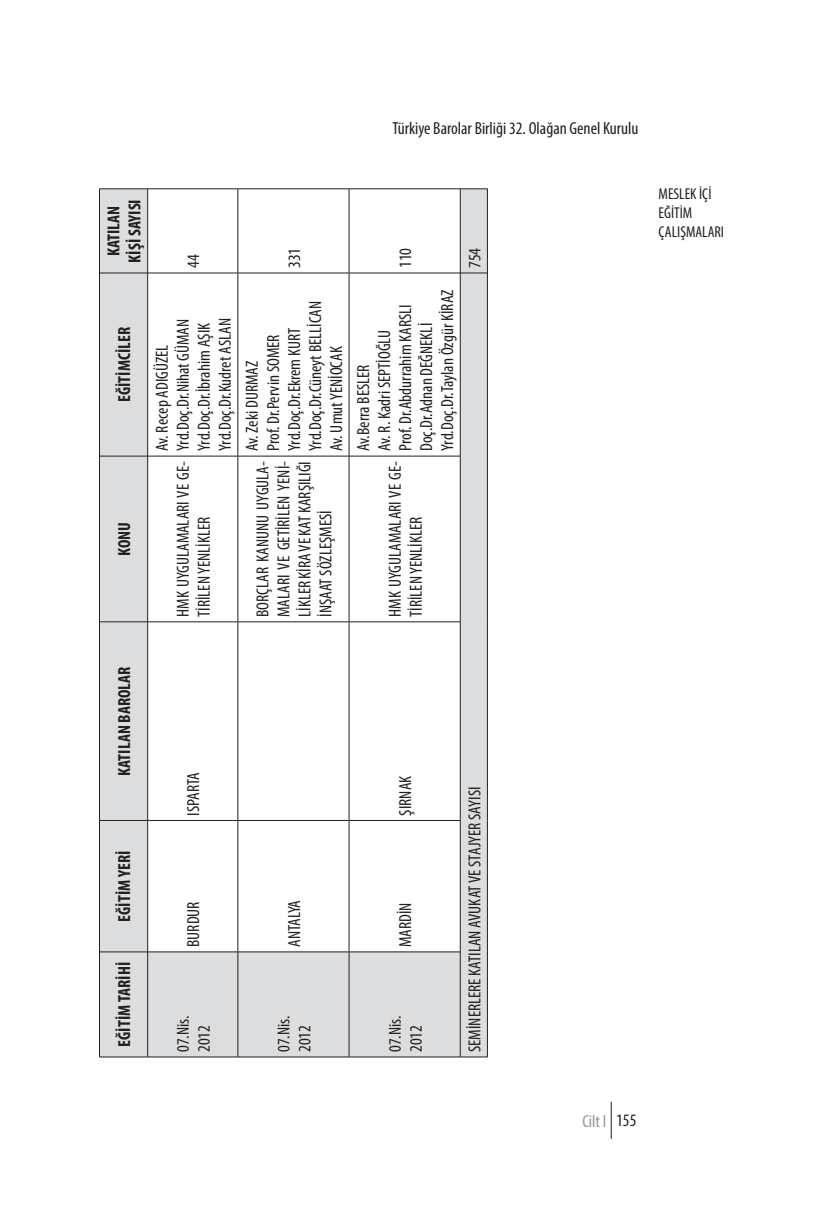
<style>
.page{position:relative;width:834px;height:1221px;background:#fff}
.page>*{position:absolute;margin:0;border:0;box-sizing:border-box;transform-origin:0 0}
.tablo{font:condensed 17.5px/21px "Myriad Pro";color:#231f20}
.tablo-2{font:700 condensed 17.5px/21px "Myriad Pro";color:#231f20;text-align:center}
.tablo-3{font:condensed 17.5px "Myriad Pro";letter-spacing:-.025em;color:#231f20}
.t1{font:condensed 17.5px "Myriad Pro";color:#939598}
.t2{font:condensed 15.75px/18.9px "Myriad Pro";color:#231f20}
</style>
<div class="page">
<hr style="left:610px;top:1101px;width:1px;height:37px;background:#231f20">
<svg style="left:99px;top:189px;width:388px;height:867px"></svg>
<hr style="left:99px;top:951px;width:1px;height:106px;background:#231f20">
<hr style="left:100px;top:1056px;width:47px;height:1px;background:#231f20">
<hr style="left:99px;top:820px;width:1px;height:131px;background:#231f20">
<hr style="left:100px;top:951px;width:47px;height:1px;background:#231f20">
<hr style="left:99px;top:622px;width:1px;height:198px;background:#231f20">
<hr style="left:100px;top:820px;width:47px;height:1px;background:#231f20">
<hr style="left:99px;top:456px;width:1px;height:165px;background:#231f20">
<hr style="left:100px;top:621px;width:47px;height:1px;background:#231f20">
<hr style="left:99px;top:273px;width:1px;height:183px;background:#231f20">
<hr style="left:100px;top:456px;width:47px;height:1px;background:#231f20">
<hr style="left:99px;top:189px;width:1px;height:84px;background:#231f20">
<hr style="left:100px;top:273px;width:47px;height:1px;background:#231f20">
<hr style="left:100px;top:188px;width:47px;height:1px;background:#231f20">
<hr style="left:147px;top:951px;width:1px;height:106px;background:#231f20">
<hr style="left:147px;top:820px;width:1px;height:131px;background:#231f20">
<hr style="left:147px;top:622px;width:1px;height:198px;background:#231f20">
<hr style="left:147px;top:456px;width:1px;height:165px;background:#231f20">
<hr style="left:147px;top:273px;width:1px;height:183px;background:#231f20">
<hr style="left:147px;top:189px;width:1px;height:84px;background:#231f20">
<hr style="left:148px;top:1056px;width:89px;height:1px;background:#231f20">
<hr style="left:148px;top:951px;width:89px;height:1px;background:#231f20">
<hr style="left:148px;top:820px;width:89px;height:1px;background:#231f20">
<hr style="left:148px;top:621px;width:89px;height:1px;background:#231f20">
<hr style="left:148px;top:456px;width:89px;height:1px;background:#231f20">
<hr style="left:148px;top:273px;width:89px;height:1px;background:#231f20">
<hr style="left:148px;top:188px;width:89px;height:1px;background:#231f20">
<hr style="left:237px;top:951px;width:1px;height:106px;background:#231f20">
<hr style="left:238px;top:1056px;width:111px;height:1px;background:#231f20">
<hr style="left:237px;top:820px;width:1px;height:131px;background:#231f20">
<hr style="left:238px;top:951px;width:111px;height:1px;background:#231f20">
<hr style="left:237px;top:622px;width:1px;height:198px;background:#231f20">
<hr style="left:238px;top:820px;width:111px;height:1px;background:#231f20">
<hr style="left:237px;top:456px;width:1px;height:165px;background:#231f20">
<hr style="left:238px;top:621px;width:111px;height:1px;background:#231f20">
<hr style="left:237px;top:273px;width:1px;height:183px;background:#231f20">
<hr style="left:238px;top:456px;width:111px;height:1px;background:#231f20">
<hr style="left:237px;top:189px;width:1px;height:84px;background:#231f20">
<hr style="left:238px;top:273px;width:111px;height:1px;background:#231f20">
<hr style="left:238px;top:188px;width:111px;height:1px;background:#231f20">
<hr style="left:349px;top:951px;width:1px;height:106px;background:#231f20">
<hr style="left:349px;top:1056px;width:111px;height:1px;background:#231f20">
<hr style="left:349px;top:820px;width:1px;height:131px;background:#231f20">
<hr style="left:349px;top:951px;width:111px;height:1px;background:#231f20">
<hr style="left:349px;top:622px;width:1px;height:198px;background:#231f20">
<hr style="left:349px;top:820px;width:111px;height:1px;background:#231f20">
<hr style="left:349px;top:456px;width:1px;height:165px;background:#231f20">
<hr style="left:349px;top:621px;width:111px;height:1px;background:#231f20">
<hr style="left:349px;top:273px;width:1px;height:183px;background:#231f20">
<hr style="left:349px;top:456px;width:111px;height:1px;background:#231f20">
<hr style="left:349px;top:189px;width:1px;height:84px;background:#231f20">
<hr style="left:349px;top:273px;width:111px;height:1px;background:#231f20">
<hr style="left:349px;top:188px;width:111px;height:1px;background:#231f20">
<hr style="left:460px;top:951px;width:1px;height:106px;background:#231f20">
<svg style="left:460px;top:1056px;width:27px;height:1px"></svg>
<hr style="left:460px;top:820px;width:1px;height:131px;background:#231f20">
<hr style="left:460px;top:622px;width:1px;height:198px;background:#231f20">
<hr style="left:460px;top:456px;width:1px;height:165px;background:#231f20">
<hr style="left:460px;top:273px;width:1px;height:183px;background:#231f20">
<hr style="left:460px;top:189px;width:1px;height:84px;background:#231f20">
<svg style="left:460px;top:273px;width:27px;height:1px"></svg>
<svg style="left:460px;top:188px;width:27px;height:1px"></svg>
<hr style="left:487px;top:951px;width:1px;height:106px;background:#231f20">
<hr style="left:487px;top:820px;width:1px;height:131px;background:#231f20">
<hr style="left:487px;top:622px;width:1px;height:198px;background:#231f20">
<hr style="left:487px;top:456px;width:1px;height:165px;background:#231f20">
<hr style="left:487px;top:273px;width:1px;height:183px;background:#231f20">
<hr style="left:487px;top:189px;width:1px;height:84px;background:#231f20">
<p class="tablo" style="left:392px;top:117px;width:247px">Türkiye Barolar Birliği 32. Olağan Genel Kurulu</p>
<p class="tablo-2" style="left:103px;top:262px;width:65px;rotate:-90deg">KATILAN<br>KİŞİ SAYISI</p>
<p class="tablo" style="left:183px;top:268px;width:15px;rotate:-90deg">44</p>
<p class="tablo" style="left:283px;top:268px;width:22px;rotate:-90deg">331</p>
<p class="tablo-2" style="left:113px;top:402px;width:76px;rotate:-90deg">EĞİTİMCİLER</p>
<p class="tablo-2" style="left:113px;top:556px;width:36px;rotate:-90deg">KONU</p>
<p class="tablo" style="left:172px;top:451px;width:134px;rotate:-90deg">Yrd.Doç.Dr.Nihat GÜMAN</p>
<p class="tablo" style="left:193px;top:451px;width:130px;rotate:-90deg">Yrd.Doç.Dr.İbrahim AŞIK</p>
<p class="tablo" style="left:214px;top:451px;width:134px;rotate:-90deg">Yrd.Doç.Dr.Kudret ASLAN</p>
<p class="tablo" style="left:151px;top:451px;width:108px;rotate:-90deg">Av. Recep ADIGÜZEL</p>
<p class="tablo" style="left:172px;top:617px;width:157px;rotate:-90deg">HMK UYGULAMALARI VE GE-<br>TİRİLEN YENLİKLER</p>
<p class="tablo" style="left:241px;top:451px;width:92px;rotate:-90deg">Av. Zeki DURMAZ</p>
<p class="tablo" style="left:304px;top:451px;width:151px;rotate:-90deg">Yrd.Doç.Dr.Cüneyt BELLİCAN</p>
<p class="tablo" style="left:262px;top:451px;width:118px;rotate:-90deg">Prof. Dr.Pervin SOMER</p>
<p class="tablo" style="left:283px;top:451px;width:125px;rotate:-90deg">Yrd.Doç.Dr.Ekrem KURT</p>
<p class="tablo" style="left:325px;top:451px;width:106px;rotate:-90deg">Av. Umut YENİOCAK</p>
<p class="tablo" style="left:252px;top:617px;width:157px;text-align:justify;rotate:-90deg">BORÇLAR KANUNU UYGULA-MALARI VE GETİRİLEN YENİ-LİKLER KİRA VE KAT KARŞILIĞI İNŞAAT SÖZLEŞMESİ</p>
<p class="tablo" style="left:394px;top:268px;width:22px;rotate:-90deg">110</p>
<p class="tablo" style="left:373px;top:451px;width:122px;rotate:-90deg">Av. R. Kadri SEPTİOĞLU</p>
<p class="tablo" style="left:352px;top:451px;width:88px;rotate:-90deg">Av.Berra BESLER</p>
<p class="tablo" style="left:436px;top:451px;width:163px;rotate:-90deg">Yrd.Doç.Dr.Taylan Özgür KİRAZ</p>
<p class="tablo" style="left:394px;top:451px;width:148px;rotate:-90deg">Prof. Dr.Abdurrahim KARSLI</p>
<p class="tablo" style="left:415px;top:451px;width:130px;rotate:-90deg">Doç.Dr.Adnan DEĞNEKLİ</p>
<p class="tablo" style="left:384px;top:617px;width:157px;rotate:-90deg">HMK UYGULAMALARI VE GE-<br>TİRİLEN YENLİKLER</p>
<p class="tablo" style="left:464px;top:268px;width:22px;rotate:-90deg">754</p>
<p class="tablo-2" style="left:113px;top:775px;width:111px;rotate:-90deg">KATILAN BAROLAR</p>
<p class="tablo-2" style="left:113px;top:921px;width:72px;rotate:-90deg">EĞİTİM YERİ</p>
<p class="tablo-2" style="left:113px;top:1046px;width:86px;rotate:-90deg">EĞİTİM TARİHİ</p>
<p class="tablo" style="left:183px;top:815px;width:45px;rotate:-90deg">ISPARTA</p>
<p class="tablo" style="left:183px;top:946px;width:47px;rotate:-90deg">BURDUR</p>
<p class="tablo" style="left:172px;top:1051px;width:38px;rotate:-90deg">07.Nis.</p>
<p class="tablo" style="left:193px;top:1051px;width:28px;rotate:-90deg">2012</p>
<p class="tablo-3" style="left:283px;top:946px;width:48px;rotate:-90deg">ANTALYA</p>
<p class="tablo" style="left:273px;top:1051px;width:38px;rotate:-90deg">07.Nis.</p>
<p class="tablo" style="left:294px;top:1051px;width:28px;rotate:-90deg">2012</p>
<p class="tablo" style="left:394px;top:815px;width:41px;rotate:-90deg">ŞIRNAK</p>
<p class="tablo" style="left:394px;top:946px;width:46px;rotate:-90deg">MARDİN</p>
<p class="tablo" style="left:384px;top:1051px;width:38px;rotate:-90deg">07.Nis.</p>
<p class="tablo" style="left:405px;top:1051px;width:28px;rotate:-90deg">2012</p>
<p class="tablo" style="left:464px;top:1051px;width:267px;rotate:-90deg">SEMİNERLERE KATILAN AVUKAT VE STAJYER SAYISI</p>
<p class="t2" style="left:658px;top:184px;width:67px">MESLEK İÇİ<br>EĞİTİM<br>ÇALIŞMALARI</p>
<p class="t1" style="left:582px;top:1110px;width:25px">Cilt I</p>
<p class="tablo" style="left:616px;top:1109px;width:22px">155</p>
</div>
